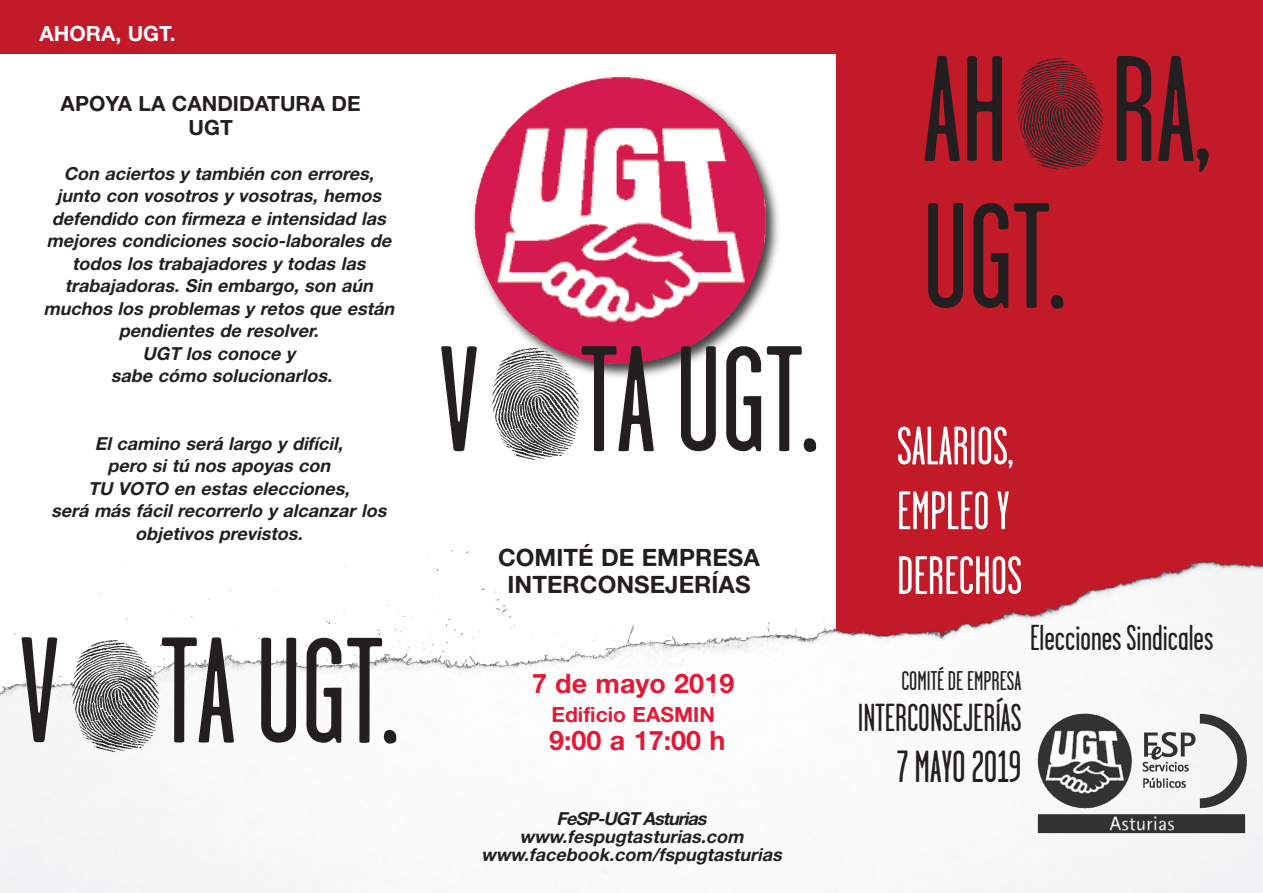
<style>
.page{position:relative;width:1263px;height:893px;background:#fff}
.page>*{position:absolute;margin:0;border:0;box-sizing:border-box;transform-origin:0 0}
.t1{font:150px/147px "Garage Gothic";color:#231f20}
.t2{font:54px/64.8px "Garage Gothic";color:#fff}
.t3{font:45px "Garage Gothic";color:#231f20}
.t4{font:39px "Garage Gothic";color:#231f20}
.t5{font:36px "Garage Gothic";color:#231f20}
.t6{font:27px "Alte Haas Grotesk Bold";color:#e51836}
.t7{font:27px "Garage Gothic";color:#231f20}
.t8{font:24px/27px "Alte Haas Grotesk Bold";color:#231f20;text-align:center}
.t9{font:21px/24px "Alte Haas Grotesk Bold";color:#231f20;text-align:center}
.t10{font:21px "Alte Haas Grotesk Bold";color:#e51836}
.t11{font:21px "Alte Haas Grotesk Bold";color:#fff}
.t12{font:italic 18px/22.5px "Alte Haas Grotesk Bold";color:#231f20;text-align:center}
</style>
<div class="page">
<div style="left:836px;top:0;width:427px;height:677px;background:#c31a2a"></div>
<img style="left:0;top:550px;width:1263px;height:343px">
<img style="left:1034px;top:711px;width:214px;height:125px">
<img style="left:1017px;top:59px;width:87px;height:111px">
<img style="left:473px;top:76px;width:306px;height:339px">
<img style="left:475px;top:77px;width:290px;height:287px;border-radius:134px">
<div style="left:0;top:0;width:863px;height:54px;background:#c31a2a"></div>
<img style="left:493px;top:349px;width:86px;height:111px">
<img style="left:73px;top:640px;width:87px;height:111px">
<p class="t11" style="left:40px;top:20px;width:137px">AHORA, UGT.</p>
<p class="t9" style="left:61px;top:91px;width:302px">APOYA LA CANDIDATURA DE<br>UGT</p>
<p class="t12" style="left:43px;top:162px;width:357px">Con aciertos y también con errores, junto con vosotros y vosotras,hemos defendido con firmeza e intensidad las mejores condiciones socio-laborales de todos los trabajadores y todas las trabajadoras.Sin embargo,son aún muchos los problemas y retos que están pendientes de resolver.<br>UGT los conoce y<br>sabe cómo solucionarlos.</p>
<p class="t12" style="left:51px;top:432px;width:341px">Elcamino será largo y difícil,<br>pero sitú nos apoyas con<br>TU VOTO en estas elecciones,<br>será más fácilrecorrerlo y alcanzarlos objetivos previstos.</p>
<h1 class="t1" style="left:20px;top:617px;width:380px">V TA UGT.</h1>
<h1 class="t1" style="left:440px;top:326px;width:380px">V TA UGT.</h1>
<h3 class="t8" style="left:498px;top:543px;width:263px">COMITÉ DE EMPRESA<br>INTERCONSEJERÍAS</h3>
<h3 class="t6" style="left:532px;top:667px;width:204px">7 de mayo 2019</h3>
<p class="t10" style="left:551px;top:701px;width:165px">Edificio EASMIN</p>
<h3 class="t6" style="left:549px;top:724px;width:178px">9:00 a 17:00 h</h3>
<p class="t12" style="left:481px;top:809px;width:307px;line-height:18px">FeSP-UGTAsturias www.fespugtasturias.com www.facebook.com/fspugtasturias</p>
<h1 class="t1" style="left:923px;top:36px;width:289px">AH RA,<br>UGT.</h1>
<h2 class="t2" style="left:897px;top:413px;width:126px">SALARIOS,<br>EMPLEO Y<br>DERECHOS</h2>
<h3 class="t7" style="left:901px;top:665px;width:121px">COMITÉ DE EMPRESA</h3>
<h3 class="t4" style="left:858px;top:694px;width:165px">INTERCONSEJERÍAS</h3>
<h3 class="t3" style="left:897px;top:740px;width:126px">7 MAYO 2019</h3>
<h3 class="t5" style="left:1030px;top:616px;width:185px">Elecciones Sindicales</h3>
</div>
